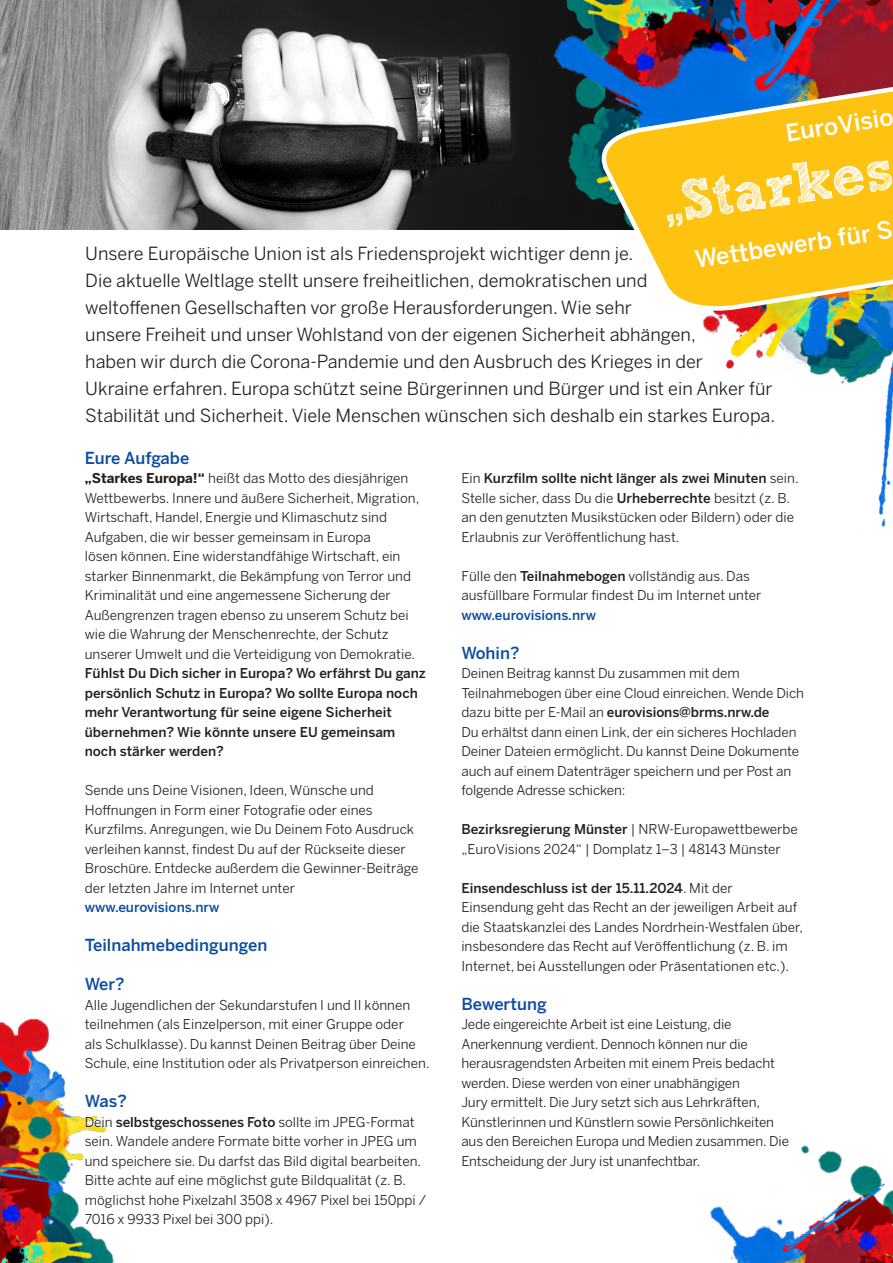
<style>
.page{position:relative;width:893px;height:1263px;background:#fff}
.page>*{position:absolute;margin:0;border:0;box-sizing:border-box;transform-origin:0 0}
.t1{font:700 57px "Sketch Block";color:#fff}
.t2{font:500 24px "Benton Sans";color:#fff}
.t3{font:18px/27px "Benton Sans";color:#231f20}
.t4{font:500 16.5px "Benton Sans";color:#0d4da1}
.t5{font:13.5px/19.5px "Benton Sans";color:#231f20}
.t6{font:500 13.5px/19.5px "Benton Sans";color:#231f20}
.s1{font-weight:700}
.s2{font-weight:500;color:#0d4da1}
.s3{font-weight:500}
</style>
<div class="page">
<img style="left:0;top:0;width:463px;height:230px">
<img style="left:463px;top:0;width:430px;height:527px">
<img style="left:811px;top:322px;width:82px;height:87px">
<svg style="left:585px;top:40px;width:308px;height:282px;background:#bfa34f"></svg>
<img style="left:0;top:1018px;width:44px;height:55px">
<img style="left:0;top:1073px;width:114px;height:190px">
<img style="left:710px;top:1145px;width:183px;height:118px">
<svg style="left:44px;top:1022px;width:70px;height:63px"></svg>
<p class="t2" style="left:784px;top:119px;width:110px;rotate:-9deg">EuroVisio</p>
<p class="t1" style="left:658px;top:169px;width:233px;rotate:-9deg">„Starkes</p>
<p class="t3" style="left:85px;top:240px;width:691px">Unsere Europäische Union ist als Friedensprojekt wichtiger denn je.<br>Die aktuelle Weltlage stellt unsere freiheitlichen, demokratischen und<br>weltoffenen Gesellschaften vor große Herausforderungen. Wie sehr<br>unsere Freiheit und unser Wohlstand von der eigenen Sicherheit abhängen,<br>haben wir durch die Corona-Pandemie und den Ausbruch des Krieges in der<br>Ukraine erfahren. Europa schützt seine Bürgerinnen und Bürger und ist ein Anker für Stabilität und Sicherheit. Viele Menschen wünschen sich deshalb ein starkes Europa.</p>
<p class="t2" style="left:693px;top:246px;width:201px;rotate:-9deg">Wettbewerb für S</p>
<p class="t4" style="left:85px;top:448px;width:106px">Eure Aufgabe</p>
<p class="t5" style="left:85px;top:468px;width:336px"><span class="s1">„Starkes Europa!“</span> heißt das Motto des diesjährigen Wettbewerbs. Innere und äußere Sicherheit, Migration, Wirtschaft, Handel, Energie und Klimaschutz sind Aufgaben, die wir besser gemeinsam in Europa<br>lösen können. Eine widerstandfähige Wirtschaft, ein starker Binnenmarkt, die Bekämpfung von Terror und Kriminalität und eine angemessene Sicherung der Außengrenzen tragen ebenso zu unserem Schutz bei wie die Wahrung der Menschenrechte, der Schutz unserer Umwelt und die Verteidigung von Demokratie.</p>
<p class="t6" style="left:85px;top:663px;width:343px">Fühlst Du Dich sicher in Europa? Wo erfährst Du ganz persönlich Schutz in Europa? Wo sollte Europa noch mehr Verantwortung für seine eigene Sicherheit übernehmen? Wie könnte unsere EU gemeinsam noch stärker werden?</p>
<p class="t5" style="left:85px;top:780px;width:335px">Sende uns Deine Visionen, Ideen, Wünsche und Hoffnungen in Form einer Fotografie oder eines Kurzfilms. Anregungen, wie Du Deinem Foto Ausdruck verleihen kannst, findest Du auf der Rückseite dieser Broschüre. Entdecke außerdem die Gewinner-Beiträge der letzten Jahre im Internet unter <span class="s2">www.eurovisions.nrw</span></p>
<p class="t4" style="left:85px;top:935px;width:184px">Teilnahmebedingungen</p>
<p class="t4" style="left:85px;top:974px;width:41px">Wer?</p>
<p class="t5" style="left:85px;top:995px;width:346px">Alle Jugendlichen der Sekundarstufen I und II können teilnehmen (als Einzelperson, mit einer Gruppe oder<br>als Schulklasse). Du kannst Deinen Beitrag über Deine Schule, eine Institution oder als Privatperson einreichen.</p>
<p class="t4" style="left:85px;top:1091px;width:44px">Was?</p>
<p class="t5" style="left:85px;top:1112px;width:343px">Dein <span class="s3">selbstgeschossenes Foto</span> sollte im JPEG-Format sein. Wandele andere Formate bitte vorher in JPEG um und speichere sie. Du darfst das Bild digital bearbeiten.<br>Bitte achte auf eine möglichst gute Bildqualität (z. B. möglichst hohe Pixelzahl 3508 x 4967 Pixel bei 150ppi / 7016 x 9933 Pixel bei 300 ppi).</p>
<p class="t5" style="left:461px;top:468px;width:339px">Ein <span class="s3">Kurzfilm sollte nicht länger als zwei Minuten</span> sein.<br>Stelle sicher, dass Du die <span class="s3">Urheberrechte</span> besitzt (z. B. an den genutzten Musikstücken oder Bildern) oder die Erlaubnis zur Veröffentlichung hast.</p>
<p class="t5" style="left:461px;top:566px;width:302px">Fülle den <span class="s3">Teilnahmebogen</span> vollständig aus. Das ausfüllbare Formular findest Du im Internet unter <span class="s2">www.eurovisions.nrw</span></p>
<p class="t4" style="left:461px;top:643px;width:60px">Wohin?</p>
<p class="t5" style="left:461px;top:663px;width:344px">Deinen Beitrag kannst Du zusammen mit dem Teilnahmebogen über eine Cloud einreichen. Wende Dich dazu bitte per E-Mail an <span class="s3">eurovisions@brms.nrw.de<br></span>Du erhältst dann einen Link, der ein sicheres Hochladen Deiner Dateien ermöglicht. Du kannst Deine Dokumente auch auf einem Datenträger speichern und per Post an folgende Adresse schicken:</p>
<p class="t5" style="left:461px;top:819px;width:338px"><span class="s3">Bezirksregierung Münster</span> | NRW-Europawettbewerbe „EuroVisions 2024“ | Domplatz 1–3 | 48143 Münster</p>
<p class="t5" style="left:461px;top:878px;width:343px"><span class="s3">Einsendeschluss ist der 15.11.2024</span>. Mit der Einsendung geht das Recht an der jeweiligen Arbeit auf die Staatskanzlei des Landes Nordrhein-Westfalen über, insbesondere das Recht auf Veröffentlichung (z. B. im Internet, bei Ausstellungen oder Präsentationen etc.).</p>
<p class="t4" style="left:461px;top:994px;width:87px">Bewertung</p>
<p class="t5" style="left:461px;top:1014px;width:329px">Jede eingereichte Arbeit ist eine Leistung, die Anerkennung verdient. Dennoch können nur die herausragendsten Arbeiten mit einem Preis bedacht werden. Diese werden von einer unabhängigen<br>Jury ermittelt. Die Jury setzt sich aus Lehrkräften, Künstlerinnen und Künstlern sowie Persönlichkeiten aus den Bereichen Europa und Medien zusammen. Die Entscheidung der Jury ist unanfechtbar.</p>
</div>
